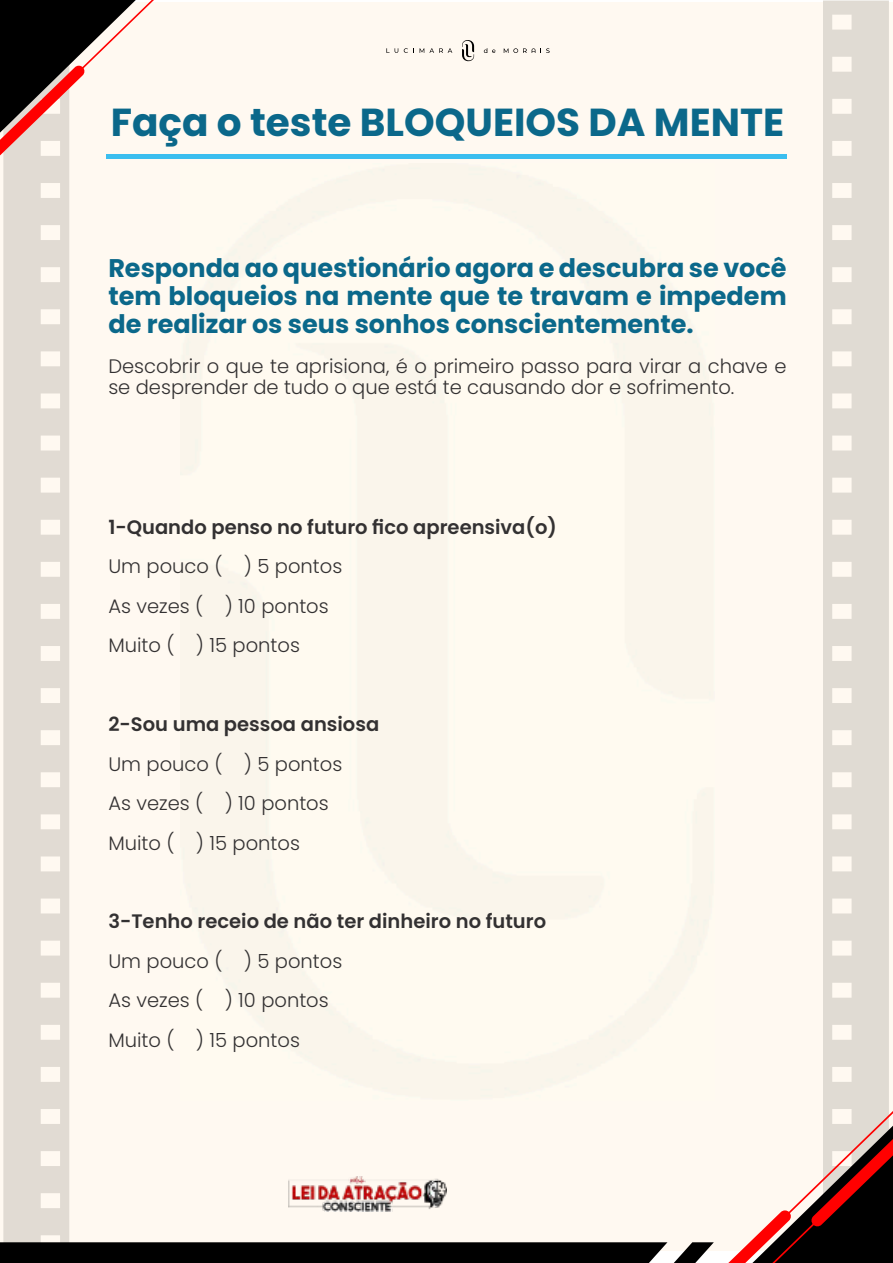
<style>
.page{position:relative;width:893px;height:1263px;background:#fff}
.page>*{position:absolute;margin:0;border:0;box-sizing:border-box;transform-origin:0 0}
.t1{font:700 39px "Poppins";color:#0b688a}
.t2{font:700 25.5px "Poppins";color:#0b688a}
.t3{font:300 19.5px "Poppins";color:#333132}
.t4{font:600 19.5px "Poppins";color:#333132}
</style>
<div class="page">
<div style="left:0;top:2px;width:893px;height:1248px;background:#fff9f1"></div>
<svg style="left:823px;top:1px;width:66px;height:1049px;fill:#e0dbd3"></svg>
<svg style="left:3px;top:209px;width:66px;height:841px;fill:#e1dbd3"></svg>
<svg style="left:462px;top:40px;width:12px;height:21px"></svg>
<svg style="left:484px;top:48px;width:11px;height:5px"></svg>
<svg style="left:504px;top:48px;width:31px;height:5px"></svg>
<svg style="left:546px;top:48px;width:4px;height:5px"></svg>
<svg style="left:404px;top:48px;width:10px;height:5px"></svg>
<svg style="left:420px;top:48px;width:32px;height:5px"></svg>
<svg style="left:0;top:0;width:163px;height:209px"></svg>
<svg style="left:0;top:1050px;width:893px;height:213px"></svg>
<img style="left:288px;top:1176px;width:158px;height:35px">
<hr style="left:106px;top:154px;width:340px;height:4px;background:#3bbeef">
<hr style="left:446px;top:154px;width:341px;height:4px;background:#3bbeef">
<p class="t1" style="left:111px;top:95px;width:675px">Faça o teste BLOQUEIOS DA MENTE</p>
<p class="t2" style="left:108px;top:250px;width:680px">Responda ao questionário agora e descubra se você</p>
<p class="t2" style="left:108px;top:278px;width:680px">tem bloqueios na mente que te travam e impedem</p>
<p class="t2" style="left:108px;top:306px;width:587px">de realizar os seus sonhos conscientemente.</p>
<p class="t3" style="left:108px;top:352px;width:680px">Descobrir o que te aprisiona, é o primeiro passo para virar a chave e</p>
<p class="t3" style="left:108px;top:374px;width:627px">se desprender de tudo o que está te causando dor e sofrimento.</p>
<p class="t4" style="left:108px;top:513px;width:450px">1-Quando penso no futuro fico apreensiva(o)</p>
<p class="t3" style="left:108px;top:553px;width:235px">Um pouco ( ) 5 pontos</p>
<p class="t3" style="left:108px;top:592px;width:222px">As vezes ( ) 10 pontos</p>
<p class="t3" style="left:108px;top:632px;width:193px">Muito ( ) 15 pontos</p>
<p class="t4" style="left:108px;top:711px;width:272px">2-Sou uma pessoa ansiosa</p>
<p class="t3" style="left:108px;top:750px;width:235px">Um pouco ( ) 5 pontos</p>
<p class="t3" style="left:108px;top:790px;width:222px">As vezes ( ) 10 pontos</p>
<p class="t3" style="left:108px;top:829px;width:193px">Muito ( ) 15 pontos</p>
<p class="t4" style="left:108px;top:908px;width:439px">3-Tenho receio de não ter dinheiro no futuro</p>
<p class="t3" style="left:108px;top:947px;width:235px">Um pouco ( ) 5 pontos</p>
<p class="t3" style="left:108px;top:987px;width:222px">As vezes ( ) 10 pontos</p>
<p class="t3" style="left:108px;top:1026px;width:193px">Muito ( ) 15 pontos</p>
</div>
